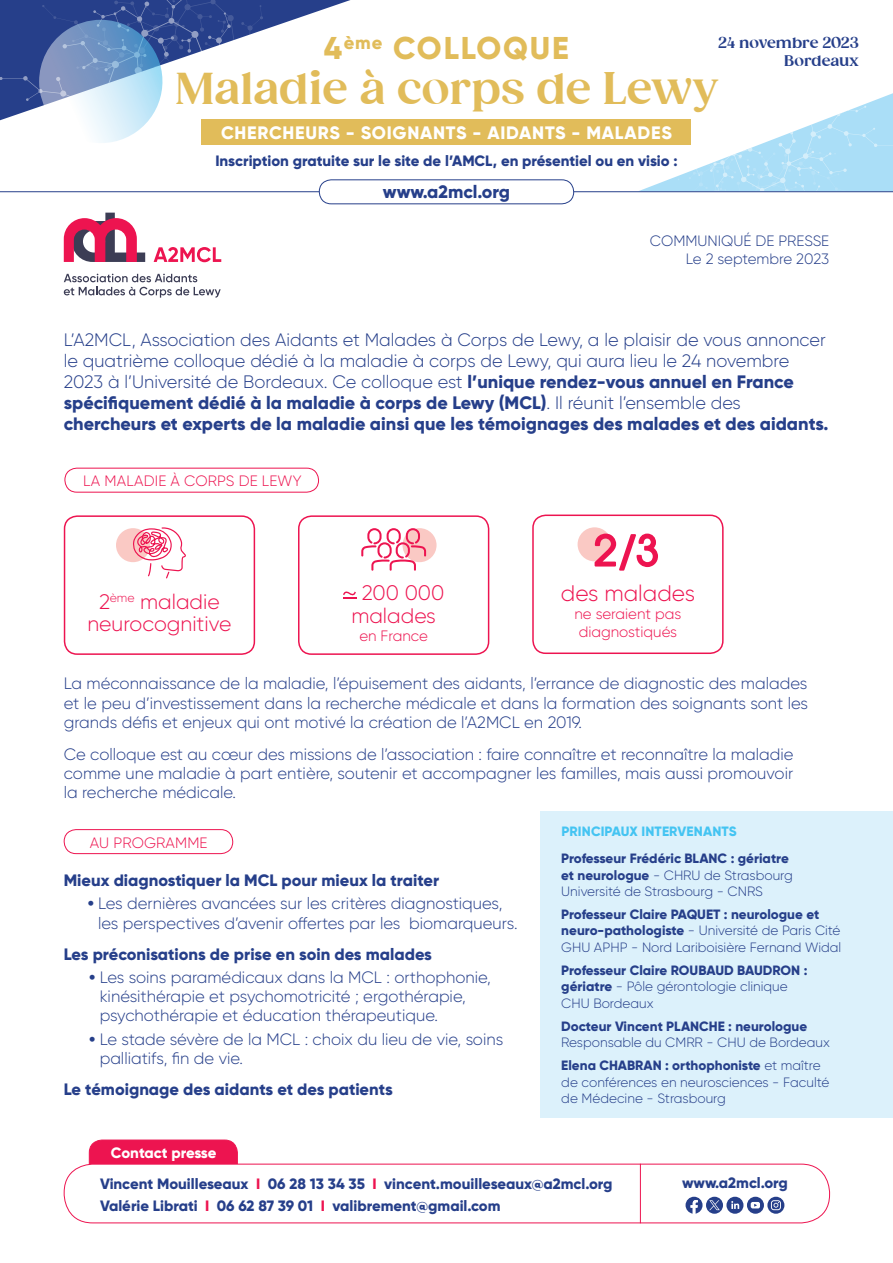
<style>
.page{position:relative;width:893px;height:1263px;background:#fff}
.page>*{position:absolute;margin:0;border:0;box-sizing:border-box;transform-origin:0 0}
.t1{font:700 43.5px "Gazpacho";color:#e1bc5a}
.t2{font:800 31.5px "Gilroy";letter-spacing:.06em;color:#e1bc5a}
.Texte{font:300 22.5px "Gilroy";color:#ed1450}
.Texte-2{font:300 21px "Gilroy";color:#ed1450}
.t3{font:300 18px/21px "Gilroy";color:#263f8a}
.t4{font:800 18px "Gilroy";letter-spacing:.04em;color:#fff}
.t5{font:800 18px "Gilroy";color:#263f8a}
.t6{font:300 16.5px/19.2px "Gilroy";color:#263f8a}
.t7{font:800 16.5px "Gilroy";color:#263f8a}
.t8{font:800 15px "Gilroy";color:#263f8a}
.Texte-3{font:300 15px/18px "Gilroy";color:#ed1450}
.t9{font:300 15px "Gilroy";color:#263f8a}
.t10{font:700 15px/18px "Gazpacho";color:#263f8a;text-align:right}
.t11{font:800 15px "Gilroy";letter-spacing:-.005em;color:#fff}
.t12{font:800 13.5px/16.5px "Gilroy";color:#263f8a}
.t13{font:300 13.5px/16.5px "Gilroy";color:#263f8a}
.t14{font:800 13.5px "Gilroy";letter-spacing:.01em;color:#44c4f2}
.s1{font-weight:800}
.s2{font-weight:300}
.s3{color:#ed1450}
</style>
<div class="page">
<svg style="left:639px;top:93px;width:254px;height:98px"></svg>
<svg style="left:42px;top:179px;width:362px;height:34px"></svg>
<svg style="left:0;top:0;width:350px;height:145px"></svg>
<div style="left:202px;top:119px;width:489px;height:26px;background:#e1bc5a"></div>
<hr style="left:0;top:191px;width:893px;height:1px;background:#263f8a">
<div style="left:64px;top:829px;width:169px;height:25px;border:1px solid #ed1450;border-radius:12px"></div>
<svg style="left:64px;top:274px;width:157px;height:24px"></svg>
<svg style="left:154px;top:247px;width:67px;height:15px"></svg>
<svg style="left:64px;top:213px;width:81px;height:49px"></svg>
<div style="left:540px;top:811px;width:353px;height:306px;background:#dcf1fb"></div>
<div style="left:319px;top:180px;width:255px;height:24px;background:#fff;border-radius:12px"></div>
<div style="left:319px;top:179px;width:255px;height:25px;border:1px solid #263f8a;border-radius:12px"></div>
<div style="left:298px;top:515px;width:191px;height:140px;border:2px solid #ed1450;border-radius:13px"></div>
<div style="left:403px;top:528px;width:34px;height:34px;background:#fac9c4;border-radius:50%"></div>
<svg style="left:343px;top:591px;width:13px;height:7px"></svg>
<svg style="left:361px;top:528px;width:65px;height:43px"></svg>
<div style="left:532px;top:514px;width:192px;height:140px;border:2px solid #ed1450;border-radius:13px"></div>
<div style="left:578px;top:527px;width:34px;height:34px;background:#fac9c4;border-radius:50%"></div>
<svg style="left:595px;top:534px;width:63px;height:37px"></svg>
<div style="left:64px;top:515px;width:191px;height:140px;border:2px solid #ed1450;border-radius:13px"></div>
<div style="left:116px;top:528px;width:34px;height:34px;background:#fac9c4;border-radius:50%"></div>
<svg style="left:133px;top:527px;width:53px;height:51px"></svg>
<div style="left:65px;top:468px;width:254px;height:24px;border:1px solid #ed1450;border-radius:12px"></div>
<div style="left:89px;top:1140px;width:148px;height:48px;background:#ed1450;border-radius:13px"></div>
<div style="left:89px;top:1140px;width:149px;height:49px;border:1px solid #ed1450;border-radius:13px"></div>
<div style="left:64px;top:1164px;width:766px;height:59px;background:#fff;border-radius:29px"></div>
<div style="left:64px;top:1164px;width:766px;height:59px;border:1px solid #ed1450;border-radius:29px"></div>
<svg style="left:747px;top:1197px;width:17px;height:17px"></svg>
<svg style="left:751px;top:1202px;width:9px;height:6px"></svg>
<svg style="left:767px;top:1197px;width:17px;height:17px"></svg>
<svg style="left:771px;top:1200px;width:10px;height:10px"></svg>
<svg style="left:685px;top:1197px;width:17px;height:17px"></svg>
<div style="left:726px;top:1197px;width:17px;height:17px;background:#263f8a;border-radius:50%"></div>
<svg style="left:731px;top:1201px;width:8px;height:8px"></svg>
<svg style="left:706px;top:1197px;width:17px;height:17px"></svg>
<svg style="left:709px;top:1200px;width:11px;height:10px"></svg>
<hr style="left:640px;top:1164px;width:1px;height:59px;background:#ed1450">
<p class="t2" style="left:324px;top:28px;width:247px">4<sup>ème</sup> COLLOQUE</p>
<p class="t1" style="left:176px;top:63px;width:544px">Maladie à corps de Lewy</p>
<p class="t10" style="left:718px;top:34px;width:142px">24 novembre 2023<br>Bordeaux</p>
<p class="t4" style="left:221px;top:121px;width:452px">CHERCHEURS - SOIGNANTS - AIDANTS - MALADES</p>
<p class="t8" style="left:215px;top:151px;width:464px">Inscription gratuite sur le site de l’AMCL, en présentiel ou en visio :</p>
<p class="t5" style="left:383px;top:181px;width:129px">www.a2mcl.org</p>
<p class="t9" style="left:650px;top:231px;width:181px">COMMUNIQUÉ DE PRESSE</p>
<p class="t9" style="left:686px;top:249px;width:145px">Le 2 septembre 2023</p>
<p class="t3" style="left:64px;top:329px;width:766px">L’A2MCL, Association des Aidants et Malades à Corps de Lewy, a le plaisir de vous annoncer le quatrième colloque dédié à la maladie à corps de Lewy, qui aura lieu le 24 novembre 2023 à l’Université de Bordeaux. Ce colloque est <span class="s1">l’unique rendez-vous annuel en France spécifiquement dédié à la maladie à corps de Lewy (MCL)</span>. Il réunit l’ensemble des <span class="s1">chercheurs et experts de la maladie ainsi que les témoignages des malades et des aidants.</span></p>
<p class="Texte-3" style="left:83px;top:472px;width:220px">LA MALADIE À CORPS DE LEWY</p>
<p class="Texte-2" style="left:99px;top:588px;width:122px">2<sup>ème</sup> maladie</p>
<p class="Texte-2" style="left:87px;top:611px;width:146px">neurocognitive</p>
<p class="Texte-2" style="left:362px;top:580px;width:84px">200 000</p>
<p class="Texte-2" style="left:351px;top:602px;width:86px">malades</p>
<p class="Texte-3" style="left:359px;top:626px;width:70px">en France</p>
<p class="Texte" style="left:561px;top:579px;width:136px">des malades</p>
<p class="Texte-3" style="left:574px;top:604px;width:108px">ne seraient pas diagnostiqués</p>
<p class="t6" style="left:64px;top:674px;width:746px;text-align:justify">La méconnaissance de la maladie, l’épuisement des aidants, l’errance de diagnostic des malades et le peu d’investissement dans la recherche médicale et dans la formation des soignants sont les grands défis et enjeux qui ont motivé la création de l’A2MCL en 2019.</p>
<p class="t6" style="left:64px;top:744px;width:731px;text-align:justify">Ce colloque est au cœur des missions de l’association : faire connaître et reconnaître la maladie comme une maladie à part entière, soutenir et accompagner les familles, mais aussi promouvoir la recherche médicale.</p>
<p class="Texte-3" style="left:90px;top:833px;width:119px">AU PROGRAMME</p>
<p class="t7" style="left:64px;top:870px;width:377px">Mieux diagnostiquer la MCL pour mieux la traiter</p>
<p class="t6" style="left:98px;top:894px;width:421px;text-indent:-10px"><span class="s1">•</span> Les dernières avancées sur les critères diagnostiques, les perspectives d’avenir offertes par les biomarqueurs.</p>
<p class="t7" style="left:64px;top:943px;width:370px">Les préconisations de prise en soin des malades</p>
<p class="t6" style="left:100px;top:967px;width:393px;text-indent:-10px"><span class="s1">•</span> Les soins paramédicaux dans la MCL : orthophonie, kinésithérapie et psychomotricité ; ergothérapie, psychothérapie et éducation thérapeutique.</p>
<p class="t6" style="left:100px;top:1029px;width:405px;text-indent:-10px"><span class="s1">•</span> Le stade sévère de la MCL : choix du lieu de vie, soins palliatifs, fin de vie.</p>
<p class="t7" style="left:64px;top:1079px;width:330px">Le témoignage des aidants et des patients</p>
<p class="t14" style="left:561px;top:823px;width:177px">PRINCIPAUX INTERVENANTS</p>
<p class="t12" style="left:561px;top:850px;width:233px">Professeur Frédéric BLANC : gériatre et neurologue <span class="s2">- CHRU de Strasbourg<br>Université de Strasbourg - CNRS</span></p>
<p class="t13" style="left:561px;top:906px;width:282px"><span class="s1">Professeur Claire PAQUET : neurologue et neuro-pathologiste</span> - Université de Paris Cité<br>GHU APHP - Nord Lariboisière Fernand Widal</p>
<p class="t12" style="left:561px;top:962px;width:248px">Professeur Claire ROUBAUD BAUDRON : gériatre <span class="s2">- Pôle gérontologie clinique<br>CHU Bordeaux</span></p>
<p class="t12" style="left:561px;top:1018px;width:270px">Docteur Vincent PLANCHE : neurologue<br><span class="s2">Responsable du CMRR - CHU de Bordeaux</span></p>
<p class="t13" style="left:561px;top:1057px;width:270px"><span class="s1">Elena CHABRAN : orthophoniste</span> et maître de conférences en neurosciences - Faculté de Médecine - Strasbourg</p>
<p class="t11" style="left:111px;top:1143px;width:107px">Contact presse</p>
<p class="t8" style="left:100px;top:1174px;width:514px">Vincent Mouilleseaux <span class="s3">I</span> 06 28 13 34 35 <span class="s3">I</span> vincent.mouilleseaux@a2mcl.org</p>
<p class="t8" style="left:100px;top:1196px;width:402px">Valérie Librati <span class="s3">I</span> 06 62 87 39 01 <span class="s3">I</span> valibrement@gmail.com</p>
<p class="t8" style="left:682px;top:1173px;width:107px">www.a2mcl.org</p>
</div>
